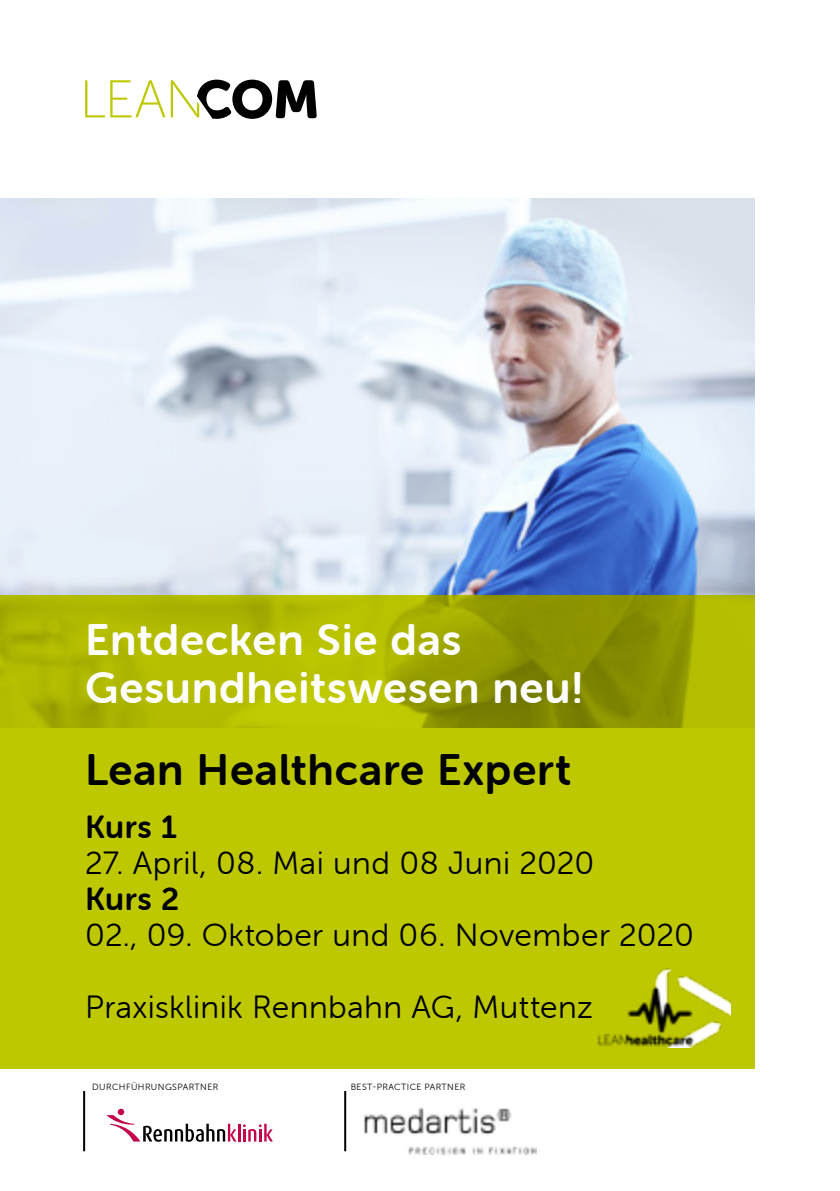
<style>
.page{position:relative;width:840px;height:1191px;background:#fff}
.page>*{position:absolute;margin:0;border:0;box-sizing:border-box;transform-origin:0 0}
.t1{font:44px/48px "Museo Sans Rounded 700";letter-spacing:.02em;color:#fff}
.t2{font:44px "Museo Sans Rounded 700";letter-spacing:.02em;color:#000}
.t3{font:32px "Museo Sans Rounded 300";letter-spacing:.015em;color:#000}
.t4{font:32px "Museo Sans Rounded 700";letter-spacing:.02em;color:#000}
.t5{font:9px "Museo Sans Rounded 300";letter-spacing:.05em;color:#000}
</style>
<div class="page">
<img style="left:0;top:198px;width:754px;height:397px">
<div style="left:0;top:729px;width:754px;height:340px;background:#bec800"></div>
<svg style="left:0;top:595px;width:754px;height:134px;background:#a4ac00"></svg>
<div style="left:118px;top:1108px;width:6px;height:7px;background:#c4024b;border-radius:50%"></div>
<svg style="left:106px;top:1115px;width:167px;height:26px"></svg>
<img style="left:364px;top:1107px;width:172px;height:47px">
<hr style="left:83px;top:1091px;width:2px;height:60px;background:#000">
<hr style="left:344px;top:1091px;width:2px;height:60px;background:#000">
<svg style="left:85px;top:80px;width:231px;height:39px"></svg>
<img style="left:597px;top:968px;width:133px;height:79px">
<h1 class="t1" style="left:85px;top:616px;width:499px">Entdecken Sie das<br>Gesundheitswesen neu!</h1>
<h1 class="t2" style="left:85px;top:745px;width:487px">Lean Healthcare Expert</h1>
<p class="t4" style="left:85px;top:809px;width:93px">Kurs 1</p>
<p class="t3" style="left:85px;top:846px;width:510px">27. April, 08. Mai und 08 Juni 2020</p>
<p class="t4" style="left:85px;top:881px;width:96px">Kurs 2</p>
<p class="t3" style="left:85px;top:918px;width:610px">02., 09. Oktober und 06. November 2020</p>
<p class="t3" style="left:85px;top:990px;width:509px">Praxisklinik Rennbahn AG, Muttenz</p>
<p class="t5" style="left:92px;top:1082px;width:127px">DURCHFÜHRUNGSPARTNER</p>
<p class="t5" style="left:350px;top:1082px;width:116px">BEST-PRACTICE PARTNER</p>
</div>
